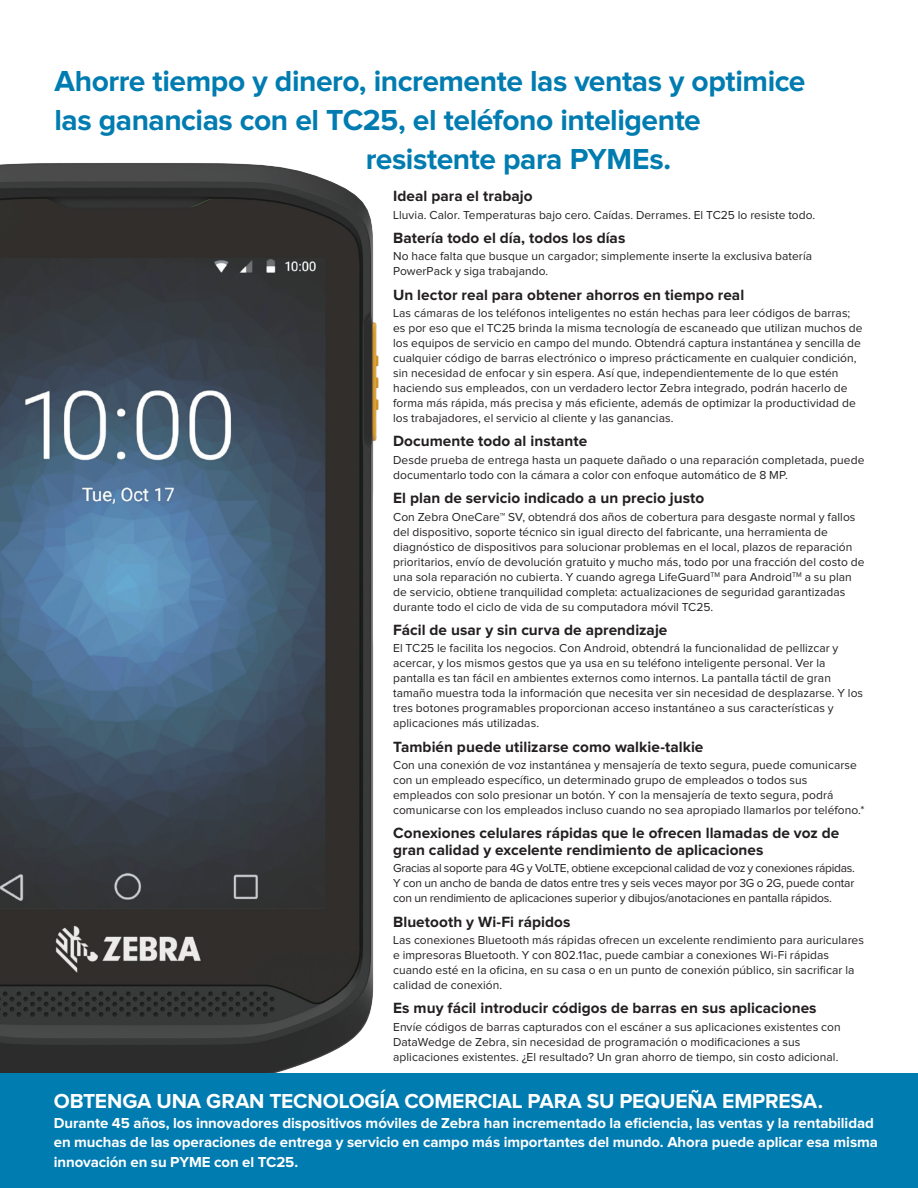
<style>
.page{position:relative;width:918px;height:1188px;background:#fff}
.page>*{position:absolute;margin:0;border:0;box-sizing:border-box;transform-origin:0 0}
.Body-NewFeaturesCopy{font:700 30px "Proxima Nova";letter-spacing:-.015em;color:#007cb1}
.Body-NewFeaturesCopy-2{font:700 21px "Proxima Nova";letter-spacing:-.01em;color:#fff}
.Heading-4B_copy{font:700 15.3px/16.5px "Proxima Nova";letter-spacing:.005em;color:#231f20}
.Body-NewFeaturesCopy-3{font:700 15px/19.5px "Proxima Nova";letter-spacing:-.005em;color:#fff}
.Body-NewFeaturesCopy-4{font:12px/15px "Proxima Nova";letter-spacing:.005em;color:#231f20}
</style>
<div class="page">
<img style="left:0;top:163px;width:400px;height:911px">
<div style="left:0;top:1074px;width:918px;height:114px;background:#007cb1"></div>
<p class="Body-NewFeaturesCopy" style="left:54px;top:67px;width:753px">Ahorre tiempo y dinero, incremente las ventas y optimice</p>
<p class="Body-NewFeaturesCopy" style="left:54px;top:106px;width:648px">las ganancias con el TC25, el teléfono inteligente</p>
<p class="Body-NewFeaturesCopy" style="left:366px;top:145px;width:307px">resistente para PYMEs.</p>
<p class="Heading-4B_copy" style="left:393px;top:188px;width:141px">Ideal para el trabajo</p>
<p class="Body-NewFeaturesCopy-4" style="left:393px;top:208px;width:424px">Lluvia. Calor. Temperaturas bajo cero. Caídas. Derrames. El TC25 lo resiste todo.</p>
<p class="Heading-4B_copy" style="left:393px;top:230px;width:234px">Batería todo el día, todos los días</p>
<p class="Body-NewFeaturesCopy-4" style="left:393px;top:249px;width:420px">No hace falta que busque un cargador; simplemente inserte la exclusiva batería<br>PowerPack y siga trabajando.</p>
<p class="Heading-4B_copy" style="left:393px;top:287px;width:353px">Un lector real para obtener ahorros en tiempo real</p>
<p class="Body-NewFeaturesCopy-4" style="left:393px;top:306px;width:471px">Las cámaras de los teléfonos inteligentes no están hechas para leer códigos de barras; es por eso que el TC25 brinda la misma tecnología de escaneado que utilizan muchos de los equipos de servicio en campo del mundo. Obtendrá captura instantánea y sencilla de cualquier código de barras electrónico o impreso prácticamente en cualquier condición, sin necesidad de enfocar y sin espera. Así que, independientemente de lo que estén haciendo sus empleados, con un verdadero lector Zebra integrado, podrán hacerlo de forma más rápida, más precisa y más eficiente, además de optimizar la productividad de los trabajadores, el servicio al cliente y las ganancias.</p>
<p class="Heading-4B_copy" style="left:393px;top:434px;width:196px">Documente todo al instante</p>
<p class="Body-NewFeaturesCopy-4" style="left:393px;top:453px;width:473px">Desde prueba de entrega hasta un paquete dañado o una reparación completada, puede documentarlo todo con la cámara a color con enfoque automático de 8 MP.</p>
<p class="Heading-4B_copy" style="left:393px;top:490px;width:313px">El plan de servicio indicado a un precio justo</p>
<p class="Body-NewFeaturesCopy-4" style="left:393px;top:510px;width:473px">Con Zebra OneCare™ SV, obtendrá dos años de cobertura para desgaste normal y fallos del dispositivo, soporte técnico sin igual directo del fabricante, una herramienta de diagnóstico de dispositivos para solucionar problemas en el local, plazos de reparación prioritarios, envío de devolución gratuito y mucho más, todo por una fracción del costo de una sola reparación no cubierta. Y cuando agrega LifeGuard<sup>TM</sup> para Android<sup>TM</sup> a su plan de servicio, obtiene tranquilidad completa: actualizaciones de seguridad garantizadas durante todo el ciclo de vida de su computadora móvil TC25.</p>
<p class="Heading-4B_copy" style="left:393px;top:622px;width:276px">Fácil de usar y sin curva de aprendizaje</p>
<p class="Body-NewFeaturesCopy-4" style="left:393px;top:641px;width:472px">El TC25 le facilita los negocios. Con Android, obtendrá la funcionalidad de pellizcar y acercar, y los mismos gestos que ya usa en su teléfono inteligente personal. Ver la pantalla es tan fácil en ambientes externos como internos. La pantalla táctil de gran tamaño muestra toda la información que necesita ver sin necesidad de desplazarse. Y los tres botones programables proporcionan acceso instantáneo a sus características y aplicaciones más utilizadas.</p>
<p class="Heading-4B_copy" style="left:393px;top:739px;width:312px">También puede utilizarse como walkie-talkie</p>
<p class="Body-NewFeaturesCopy-4" style="left:393px;top:758px;width:473px">Con una conexión de voz instantánea y mensajería de texto segura, puede comunicarse con un empleado específico, un determinado grupo de empleados o todos sus empleados con solo presionar un botón. Y con la mensajería de texto segura, podrá comunicarse con los empleados incluso cuando no sea apropiado llamarlos por teléfono.*</p>
<p class="Heading-4B_copy" style="left:393px;top:826px;width:448px">Conexiones celulares rápidas que le ofrecen llamadas de voz de gran calidad y excelente rendimiento de aplicaciones</p>
<p class="Body-NewFeaturesCopy-4" style="left:393px;top:861px;width:463px;text-align:justify">Gracias al soporte para 4G y VoLTE, obtiene excepcional calidad de voz y conexiones rápidas.<br>Y con un ancho de banda de datos entre tres y seis veces mayor por 3G o 2G, puede contar con un rendimiento de aplicaciones superior y dibujos/anotaciones en pantalla rápidos.</p>
<p class="Heading-4B_copy" style="left:393px;top:914px;width:179px">Bluetooth y Wi-Fi rápidos</p>
<p class="Body-NewFeaturesCopy-4" style="left:393px;top:933px;width:472px">Las conexiones Bluetooth más rápidas ofrecen un excelente rendimiento para auriculares e impresoras Bluetooth. Y con 802.11ac, puede cambiar a conexiones Wi-Fi rápidas cuando esté en la oficina, en su casa o en un punto de conexión público, sin sacrificar la calidad de conexión.</p>
<p class="Heading-4B_copy" style="left:393px;top:1001px;width:425px">Es muy fácil introducir códigos de barras en sus aplicaciones</p>
<p class="Body-NewFeaturesCopy-4" style="left:393px;top:1020px;width:449px">Envíe códigos de barras capturados con el escáner a sus aplicaciones existentes con<br>DataWedge de Zebra, sin necesidad de programación o modificaciones a sus aplicaciones existentes. ¿El resultado? Un gran ahorro de tiempo, sin costo adicional.</p>
<p class="Body-NewFeaturesCopy-2" style="left:54px;top:1092px;width:771px">OBTENGA UNA GRAN TECNOLOGÍA COMERCIAL PARA SU PEQUEÑA EMPRESA.</p>
<p class="Body-NewFeaturesCopy-3" style="left:54px;top:1114px;width:826px">Durante 45 años, los innovadores dispositivos móviles de Zebra han incrementado la eficiencia, las ventas y la rentabilidad en muchas de las operaciones de entrega y servicio en campo más importantes del mundo. Ahora puede aplicar esa misma innovación en su PYME con el TC25.</p>
</div>
